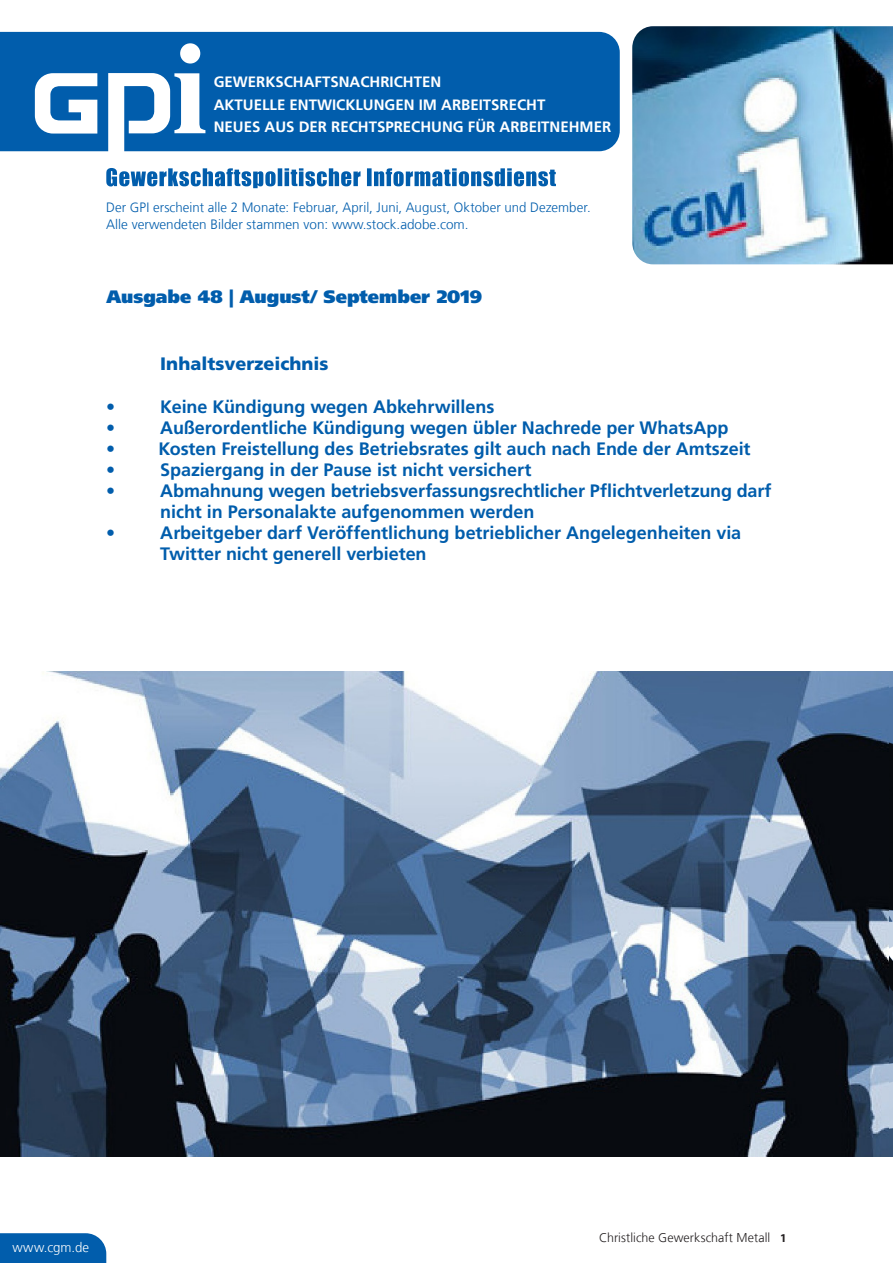
<style>
.page{position:relative;width:893px;height:1263px;background:#fff}
.page>*{position:absolute;margin:0;border:0;box-sizing:border-box;transform-origin:0 0}
.t1{font:700 18px/21px "Frutiger LT Com";letter-spacing:-.005em;color:#015dac}
.t2{font:900 18px "Frutiger LT Com";color:#015dac}
.Gesetz__Paragraph{font:900 18px "Frutiger LT Com";color:#015dac}
.Überschrift{font:700 15px/22.5px "Frutiger LT Com";color:#fff}
.t3{font:300 13.5px "Frutiger LT Com";color:#015dac}
.t4{font:300 13.5px "Frutiger LT Com";letter-spacing:.01em;color:#fff}
.t5{font:300 12.75px "Frutiger LT Com";letter-spacing:.005em;color:#231f20}
.s1{font-family:"Myriad Pro";font-weight:700;font-size:12px}
</style>
<div class="page">
<div style="left:0;top:1233px;width:106px;height:30px;background:#015dac"></div>
<div style="left:0;top:32px;width:620px;height:119px;background:#015dac"></div>
<img style="left:632px;top:26px;width:261px;height:238px">
<svg style="left:35px;top:73px;width:62px;height:61px"></svg>
<svg style="left:106px;top:43px;width:450px;height:145px"></svg>
<img style="left:0;top:672px;width:888px;height:484px">
<p class="Überschrift" style="left:214px;top:71px;width:399px">GEWERKSCHAFTSNACHRICHTEN<br>AKTUELLE ENTWICKLUNGEN IM ARBEITSRECHT<br>NEUES AUS DER RECHTSPRECHUNG FÜR ARBEITNEHMER</p>
<p class="t3" style="left:106px;top:199px;width:486px">Der GPI erscheint alle 2 Monate: Februar, April, Juni, August, Oktober und Dezember.</p>
<p class="t3" style="left:106px;top:216px;width:364px">Alle verwendeten Bilder stammen von: www.stock.adobe.com.</p>
<p class="t2" style="left:107px;top:286px;width:377px">Ausgabe 48 | August/ September 2019</p>
<p class="Gesetz__Paragraph" style="left:160px;top:352px;width:170px">Inhaltsverzeichnis</p>
<p class="t1" style="left:106px;top:396px;width:10px">•</p>
<p class="t1" style="left:160px;top:396px;width:336px">Keine Kündigung wegen Abkehrwillens</p>
<p class="t1" style="left:106px;top:417px;width:10px">•</p>
<p class="t1" style="left:160px;top:417px;width:570px">Außerordentliche Kündigung wegen übler Nachrede per WhatsApp</p>
<p class="t1" style="left:106px;top:438px;width:646px">• Kosten Freistellung des Betriebsrates gilt auch nach Ende der Amtszeit</p>
<p class="t1" style="left:106px;top:459px;width:10px">•</p>
<p class="t1" style="left:160px;top:459px;width:373px">Spaziergang in der Pause ist nicht versichert</p>
<p class="t1" style="left:106px;top:480px;width:10px">•</p>
<p class="t1" style="left:160px;top:480px;width:613px">Abmahnung wegen betriebsverfassungsrechtlicher Pflichtverletzung darf nicht in Personalakte aufgenommen werden</p>
<p class="t1" style="left:106px;top:522px;width:10px">•</p>
<p class="t1" style="left:160px;top:522px;width:582px">Arbeitgeber darf Veröffentlichung betrieblicher Angelegenheiten via<br>Twitter nicht generell verbieten</p>
<p class="t4" style="left:12px;top:1239px;width:78px">www.cgm.de</p>
<p class="t5" style="left:599px;top:1229px;width:189px">Christliche Gewerkschaft Metall <span class="s1">1</span></p>
</div>
